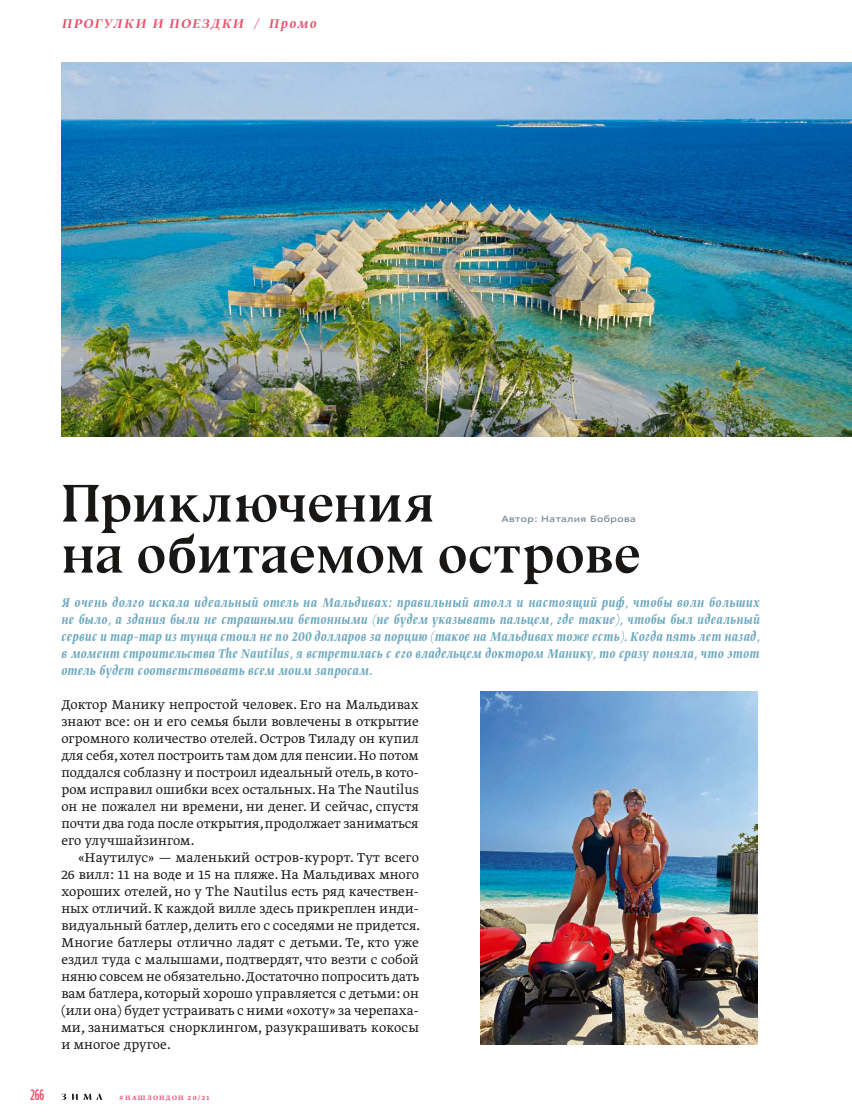
<style>
.page{position:relative;width:852px;height:1115px;background:#fff}
.page>*{position:absolute;margin:0;border:0;box-sizing:border-box;transform-origin:0 0}
.t1{font:700 53.4px "Bluu Zima";letter-spacing:-.005em;color:#181716}
.t2{font:300 15px/17px "Greta Text Pro";letter-spacing:.01em;color:#181716;text-align:justify}
.t3{font:15px/17px "Greta Dis Nar Pro Med Ita";letter-spacing:.025em;color:#6da9c0;text-align:justify}
.t4{font:italic 500 15px "Greta Display Pro";letter-spacing:.1em;color:#ea4f6c}
.t5{font:extra-condensed 15px "Fact";color:#ea4f6c}
.t6{font:500 expanded 9px "Fact";letter-spacing:.05em;color:#7b8f9a}
.t7{font:500 7.5px "Greta Text Pro";letter-spacing:.175em;color:#ea4f6c}
</style>
<div class="page">
<svg style="left:61px;top:1093px;width:5px;height:7px"></svg>
<svg style="left:72px;top:1093px;width:30px;height:6px"></svg>
<img style="left:61px;top:62px;width:790px;height:374px">
<img style="left:480px;top:691px;width:277px;height:353px">
<p class="t4" style="left:61px;top:15px;width:256px">ПРОГУЛКИ И ПОЕЗДКИ / Промо</p>
<h1 class="t1" style="left:61px;top:471px;width:374px">Приключения</h1>
<p class="t6" style="left:501px;top:513px;width:136px">Автор: Наталия Боброва</p>
<h1 class="t1" style="left:62px;top:522px;width:579px">на обитаемом острове</h1>
<p class="t3" style="left:61px;top:594px;width:700px">Я очень долго искала идеальный отель на Мальдивах: правильный атолл и настоящий риф, чтобы волн больших не было, а здания были не страшными бетонными (не будем указывать пальцем, где такие), чтобы был идеальный сервис и тар-тар из тунца стоил не по 200 долларов за порцию (такое на Мальдивах тоже есть). Когда пять лет назад, в момент строительства The Nautilus, я встретилась с его владельцем доктором Манику, то сразу поняла, что этот отель будет соответствовать всем моим запросам.</p>
<p class="t2" style="left:61px;top:696px;width:359px">Доктор Манику непростой человек. Его на Мальдивах знают все: он и его семья были вовлечены в открытие огромного количество отелей. Остров Тиладу он купил для себя, хотел построить там дом для пенсии. Но потом поддался соблазну и построил идеальный отель, в кото‑ ром исправил ошибки всех остальных. На The Nautilus он не пожалел ни времени, ни денег. И сейчас, спустя почти два года после открытия, продолжает заниматься его улучшайзингом.</p>
<p class="t2" style="left:61px;top:849px;width:360px;text-indent:17px">«Наутилус» — маленький остров-курорт. Тут всего 26 вилл: 11 на воде и 15 на пляже. На Мальдивах много хороших отелей, но у The Nautilus есть ряд качествен‑ ных отличий. К каждой вилле здесь прикреплен инди‑ видуальный батлер, делить его с соседями не придется.<br>Многие батлеры отлично ладят с детьми. Те, кто уже ездил туда с малышами, подтвердят, что везти с собой няню совсем не обязательно. Достаточно попросить дать вам батлера, который хорошо управляется с детьми: он (или она) будет устраивать с ними «охоту» за черепаха‑ ми, заниматься снорклингом, разукрашивать кокосы и многое другое.</p>
<p class="t5" style="left:30px;top:1085px;width:15px">266</p>
<p class="t7" style="left:119px;top:1093px;width:92px">#НАШЛОНДОН 20/21</p>
</div>
